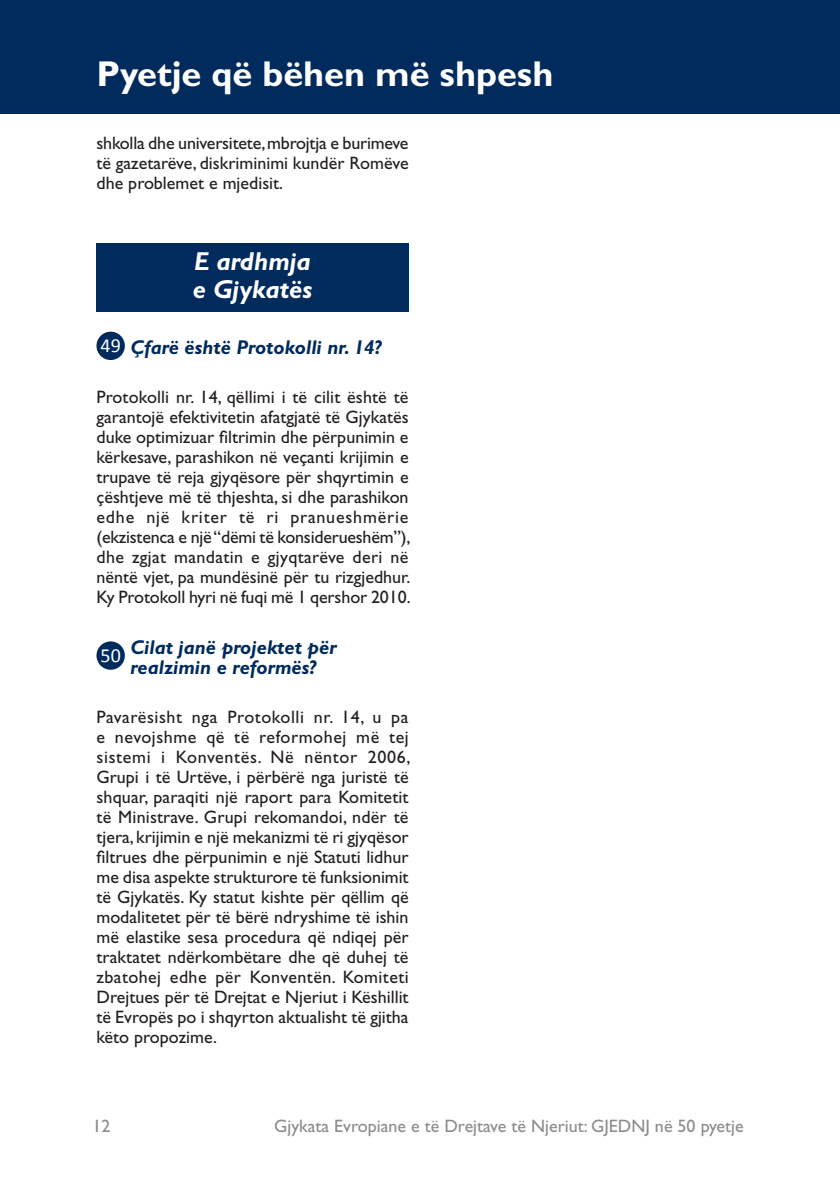
<style>
.page{position:relative;width:840px;height:1191px;background:#fff}
.page>*{position:absolute;margin:0;border:0;box-sizing:border-box;transform-origin:0 0}
.t1{font:700 36px "Gill Sans Std";color:#fff}
.t2{font:italic 700 26px/28px "Gill Sans Std";color:#fff}
.FAQ_-_Question{font:italic 700 20px/20px "Gill Sans Std";color:#002b5c}
.t3{font:20px "Calibri";color:#fff}
.FAQ_-_Texte{font:18px/20px "Gill Sans Std";color:#231f20;text-align:justify}
.t4{font:18px "Gill Sans Std";color:#8a8c8f}
</style>
<div class="page">
<div style="left:0;top:0;width:839px;height:113px;background:#002b5c"></div>
<div style="left:96px;top:243px;width:312px;height:68px;background:#002b5c"></div>
<div style="left:96px;top:332px;width:29px;height:28px;background:#002b5c;border-radius:50%"></div>
<div style="left:96px;top:641px;width:29px;height:29px;background:#002b5c;border-radius:50%"></div>
<h1 class="t1" style="left:96px;top:52px;width:458px">Pyetje që bëhen më shpesh</h1>
<p class="FAQ_-_Texte" style="left:96px;top:133px;width:313px">shkolla dhe universitete, mbrojtja e burimeve të gazetarëve, diskriminimi kundër Romëve dhe problemet e mjedisit.</p>
<p class="t2" style="left:193px;top:247px;width:121px">E ardhmja e Gjykatës</p>
<p class="t3" style="left:100px;top:333px;width:22px">49</p>
<p class="FAQ_-_Question" style="left:130px;top:338px;width:252px">Çfarë është Protokolli nr. 14?</p>
<p class="FAQ_-_Texte" style="left:96px;top:387px;width:315px">Protokolli nr. 14, qëllimi i të cilit është të garantojë efektivitetin afatgjatë të Gjykatës duke optimizuar filtrimin dhe përpunimin e kërkesave, parashikon në veçanti krijimin e trupave të reja gjyqësore për shqyrtimin e çështjeve më të thjeshta, si dhe parashikon edhe një kriter të ri pranueshmërie (ekzistenca e një “dëmi të konsiderueshëm”), dhe zgjat mandatin e gjyqtarëve deri në nëntë vjet, pa mundësinë për tu rizgjedhur.<br>Ky Protokoll hyri në fuqi më 1 qershor 2010.</p>
<p class="t3" style="left:100px;top:642px;width:22px">50</p>
<p class="FAQ_-_Question" style="left:130px;top:637px;width:208px">Cilat janë projektet për realzimin e reformës?</p>
<p class="FAQ_-_Texte" style="left:96px;top:706px;width:315px">Pavarësisht nga Protokolli nr. 14, u pa e nevojshme që të reformohej më tej sistemi i Konventës. Në nëntor 2006, Grupi i të Urtëve, i përbërë nga juristë të shquar, paraqiti një raport para Komitetit të Ministrave. Grupi rekomandoi, ndër të tjera, krijimin e një mekanizmi të ri gjyqësor filtrues dhe përpunimin e një Statuti lidhur me disa aspekte strukturore të funksionimit të Gjykatës. Ky statut kishte për qëllim që modalitetet për të bërë ndryshime të ishin më elastike sesa procedura që ndiqej për traktatet ndërkombëtare dhe që duhej të zbatohej edhe për Konventën. Komiteti Drejtues për të Drejtat e Njeriut i Këshillit të Evropës po i shqyrton aktualisht të gjitha këto propozime.</p>
<p class="t4" style="left:93px;top:1115px;width:19px">12</p>
<p class="t4" style="left:274px;top:1115px;width:471px">Gjykata Evropiane e të Drejtave të Njeriut: GJEDNJ në 50 pyetje</p>
</div>
